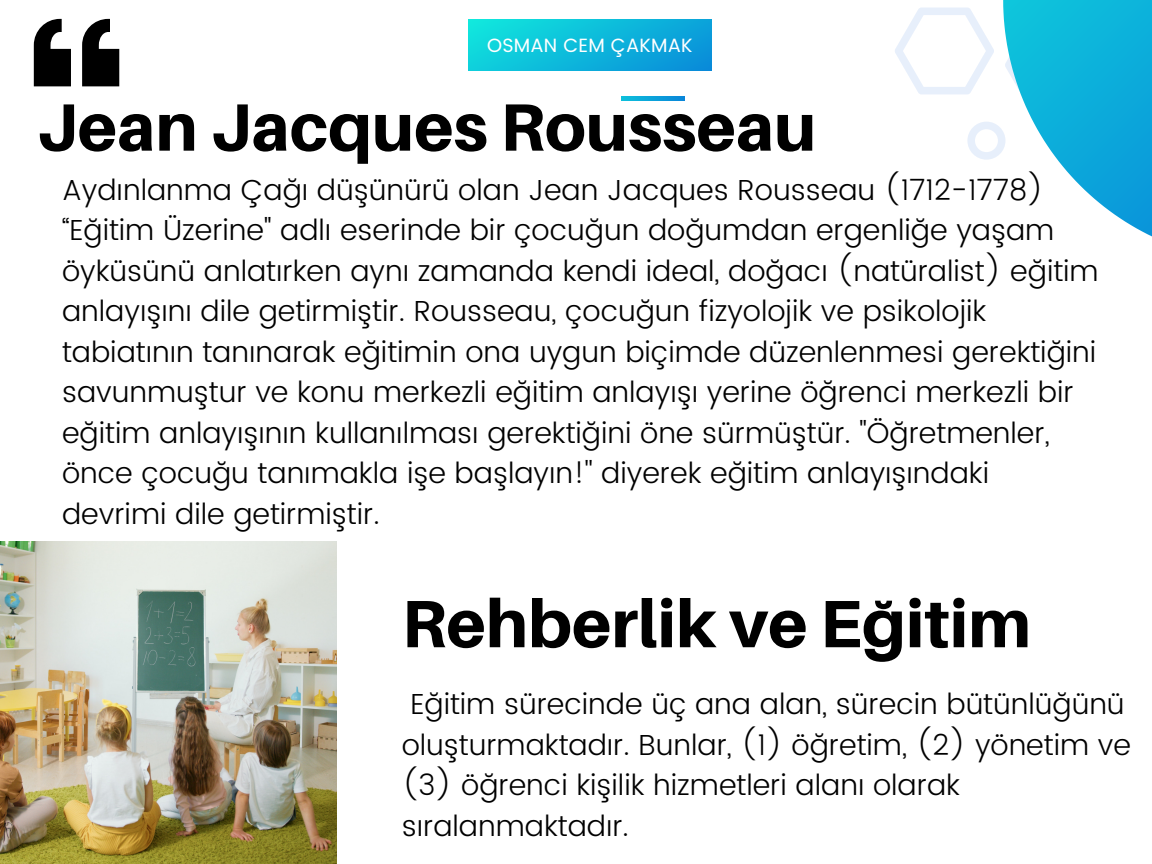
<style>
.page{position:relative;width:1152px;height:864px;background:#fff}
.page>*{position:absolute;margin:0;border:0;box-sizing:border-box;transform-origin:0 0}
.t1{font:800 67.05px "Aileron";color:#000}
.t2{font:300 28.95px/40.5px "Poppins";color:#000}
.t3{font:19.2px "Poppins";letter-spacing:.01em;color:#fff}
</style>
<div class="page">
<svg style="left:895px;top:0;width:257px;height:237px"></svg>
<svg style="left:34px;top:19px;width:85px;height:67px"></svg>
<div style="left:469px;top:19px;width:242px;height:52px;background:linear-gradient(to right,#10dddd,#0a96d9)"></div>
<img style="left:0;top:541px;width:336px;height:323px">
<p class="t3" style="left:487px;top:34px;width:207px">OSMAN CEM ÇAKMAK</p>
<h1 class="t1" style="left:36px;top:86px;width:781px">Jean Jacques Rousseau</h1>
<p class="t2" style="left:62px;top:169px;width:1038px">Aydınlanma Çağı düşünürü olan Jean Jacques Rousseau (1712-1778) “Eğitim Üzerine" adlı eserinde bir çocuğun doğumdan ergenliğe yaşam öyküsünü anlatırken aynı zamanda kendi ideal, doğacı (natüralist) eğitim anlayışını dile getirmiştir. Rousseau, çocuğun fizyolojik ve psikolojik tabiatının tanınarak eğitimin ona uygun biçimde düzenlenmesi gerektiğini savunmuştur ve konu merkezli eğitim anlayışı yerine öğrenci merkezli bir eğitim anlayışının kullanılması gerektiğini öne sürmüştür. "Öğretmenler, önce çocuğu tanımakla işe başlayın!'' diyerek eğitim anlayışındaki devrimi dile getirmiştir.</p>
<h1 class="t1" style="left:402px;top:582px;width:631px">Rehberlik ve Eğitim</h1>
<p class="t2" style="left:402px;top:684px;width:731px">Eğitim sürecinde üç ana alan, sürecin bütünlüğünü oluşturmaktadır. Bunlar, (1) öğretim, (2) yönetim ve (3) öğrenci kişilik hizmetleri alanı olarak sıralanmaktadır.</p>
</div>
